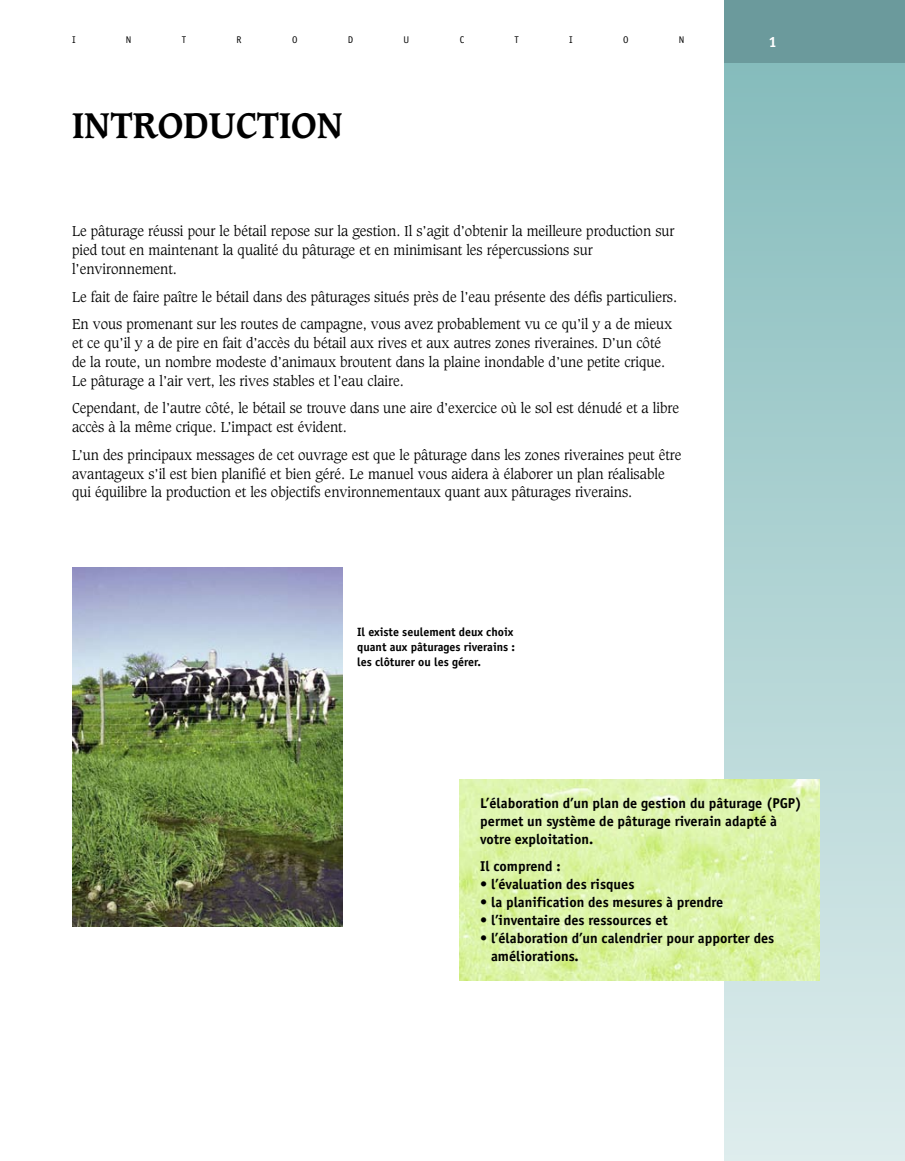
<style>
.page{position:relative;width:905px;height:1161px;background:#fff}
.page>*{position:absolute;margin:0;border:0;box-sizing:border-box;transform-origin:0 0}
.t1{font:700 34.5px "Caxton";color:#000}
.t2{font:700 15px "Officina Sans";color:#fff}
.t3{font:700 14.25px/18px "Officina Sans";color:#000}
.t4{font:300 13.8px/18.8px "Caxton";color:#000}
.t5{font:700 12px/15px "Officina Sans";color:#000}
.t6{font:9.75px "Officina Sans";color:#000}
</style>
<div class="page">
<div style="left:724px;top:63px;width:180px;height:1098px;background:linear-gradient(to bottom,#85bcbc,#deeded)"></div>
<img style="left:72px;top:567px;width:270px;height:360px">
<img style="left:459px;top:780px;width:360px;height:201px">
<div style="left:724px;top:0;width:180px;height:63px;background:#6b9a9c"></div>
<p class="t6" style="left:72px;top:36px;width:5px">I</p>
<p class="t6" style="left:126px;top:36px;width:7px">N</p>
<p class="t6" style="left:182px;top:36px;width:6px">T</p>
<p class="t6" style="left:236px;top:36px;width:7px">R</p>
<p class="t6" style="left:292px;top:36px;width:7px">O</p>
<p class="t6" style="left:348px;top:36px;width:7px">D</p>
<p class="t6" style="left:403px;top:36px;width:7px">U</p>
<p class="t6" style="left:459px;top:36px;width:6px">C</p>
<p class="t6" style="left:514px;top:36px;width:6px">T</p>
<p class="t6" style="left:569px;top:36px;width:5px">I</p>
<p class="t6" style="left:623px;top:36px;width:7px">O</p>
<p class="t6" style="left:678px;top:36px;width:7px">N</p>
<h1 class="t1" style="left:72px;top:110px;width:272px">INTRODUCTION</h1>
<p class="t4" style="left:72px;top:223px;width:604px">Le pâturage réussi pour le bétail repose sur la gestion. Il s’agit d’obtenir la meilleure production sur pied tout en maintenant la qualité du pâturage et en minimisant les répercussions sur l’environnement.</p>
<p class="t4" style="left:72px;top:284px;width:606px;line-height:27.8px">Le fait de faire paître le bétail dans des pâturages situés près de l’eau présente des défis particuliers.<br>En vous promenant sur les routes de campagne, vous avez probablement vu ce qu’il y a de mieux</p>
<p class="t4" style="left:72px;top:335px;width:594px">et ce qu’il y a de pire en fait d’accès du bétail aux rives et aux autres zones riveraines. D’un côté de la route, un nombre modeste d’animaux broutent dans la plaine inondable d’une petite crique.<br>Le pâturage a l’air vert, les rives stables et l’eau claire.</p>
<p class="t4" style="left:72px;top:400px;width:608px">Cependant, de l’autre côté, le bétail se trouve dans une aire d’exercice où le sol est dénudé et a libre accès à la même crique. L’impact est évident.</p>
<p class="t4" style="left:72px;top:446px;width:611px">L’un des principaux messages de cet ouvrage est que le pâturage dans les zones riveraines peut être avantageux s’il est bien planifié et bien géré. Le manuel vous aidera à élaborer un plan réalisable qui équilibre la production et les objectifs environnementaux quant aux pâturages riverains.</p>
<p class="t5" style="left:357px;top:626px;width:159px">Il existe seulement deux choix quant aux pâturages riverains : les clôturer ou les gérer.</p>
<p class="t2" style="left:768px;top:36px;width:10px">1</p>
<p class="t3" style="left:480px;top:796px;width:323px">L’élaboration d’un plan de gestion du pâturage (PGP) permet un système de pâturage riverain adapté à votre exploitation.</p>
<p class="t3" style="left:480px;top:859px;width:82px">Il comprend :</p>
<p class="t3" style="left:480px;top:877px;width:156px">• l’évaluation des risques</p>
<p class="t3" style="left:480px;top:895px;width:245px">• la planification des mesures à prendre</p>
<p class="t3" style="left:480px;top:913px;width:189px">• l’inventaire des ressources et</p>
<p class="t3" style="left:491px;top:931px;width:285px;text-indent:-11px">• l’élaboration d’un calendrier pour apporter des améliorations.</p>
</div>
